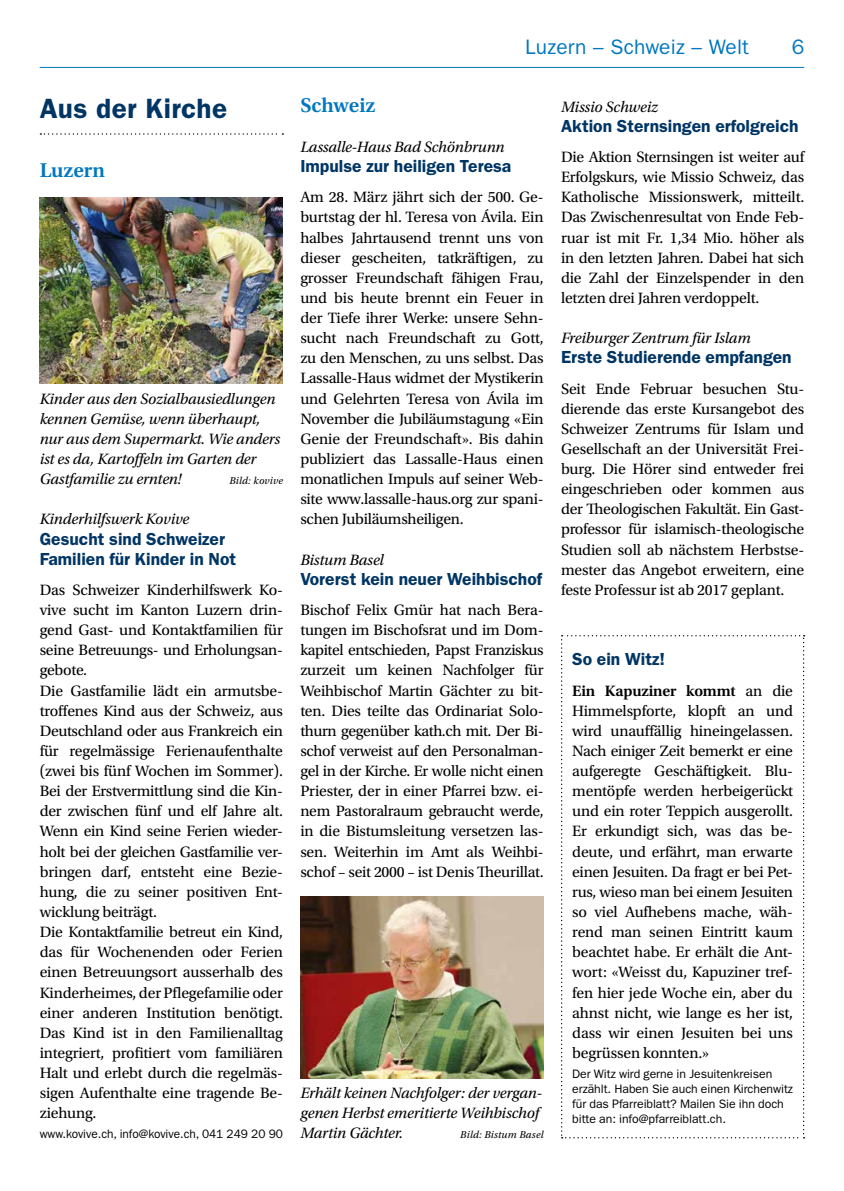
<style>
.page{position:relative;width:844px;height:1191px;background:#fff}
.page>*{position:absolute;margin:0;border:0;box-sizing:border-box;transform-origin:0 0}
.t1{font:600 28px "ITC Franklin Gothic Std";letter-spacing:.01em;color:#003564}
.t2{font:21px "ITC Franklin Gothic Std";letter-spacing:.01em;color:#0077be}
.t3{font:600 21px "Utopia Std";color:#0077be}
.t4{font:600 17.5px/20.1px "ITC Franklin Gothic Std";color:#003564}
.t5{font:15.75px/20.1px "Utopia Std";letter-spacing:-.01em;color:#000;text-align:justify}
.t6{font:italic 15.75px/20.1px "Utopia Std";letter-spacing:-.01em;color:#000}
.t7{font:12.25px/15px "ITC Franklin Gothic Std";letter-spacing:-.005em;color:#000}
.t8{font:italic 10.5px "Utopia Std";letter-spacing:.02em;color:#000}
.s1{font-weight:600}
</style>
<div class="page">
<svg style="left:40px;top:133px;width:243px;height:2px"></svg>
<svg style="left:561px;top:635px;width:243px;height:503px"></svg>
<img style="left:40px;top:197px;width:243px;height:186px">
<img style="left:300px;top:897px;width:243px;height:181px">
<hr style="left:40px;top:67px;width:764px;height:1px;background:#0077be">
<h1 class="t1" style="left:40px;top:92px;width:189px">Aus der Kirche</h1>
<h2 class="t3" style="left:40px;top:158px;width:67px">Luzern</h2>
<p class="t6" style="left:40px;top:389px;width:242px">Kinder aus den Sozialbausiedlungen kennen Gemüse, wenn überhaupt, nur aus dem Supermarkt. Wie anders ist es da, Kartoffeln im Garten der<br>Gastfamilie zu ernten!</p>
<p class="t8" style="left:229px;top:475px;width:55px">Bild: kovive</p>
<p class="t6" style="left:40px;top:509px;width:151px">Kinderhilfswerk Kovive</p>
<p class="t4" style="left:40px;top:528px;width:198px">Gesucht sind Schweizer<br>Familien für Kinder in Not</p>
<p class="t5" style="left:40px;top:580px;width:245px;text-align:left">Das Schweizer Kinderhilfswerk Ko&shy;vive sucht im Kanton Luzern drin&shy;gend Gast- und Kontaktfamilien für seine Betreuungs- und Erholungsan&shy;gebote.<br>Die Gastfamilie lädt ein armutsbe&shy;troffenes Kind aus der Schweiz, aus Deutschland oder aus Frankreich ein für regelmässige Ferienaufenthalte (zwei bis fünf Wochen im Sommer).<br>Bei der Erstvermittlung sind die Kin&shy;der zwischen fünf und elf Jahre alt.<br>Wenn ein Kind seine Ferien wieder&shy;holt bei der gleichen Gastfamilie ver&shy;bringen darf, entsteht eine Bezie&shy;hung, die zu seiner positiven Ent&shy;wicklung beiträgt.<br>Die Kontaktfamilie betreut ein Kind, das für Wochenenden oder Ferien einen Betreuungsort ausserhalb des Kinderheimes, der Pflegefamilie oder einer anderen Institution benötigt.<br>Das Kind ist in den Familienalltag integriert, profitiert vom familiären Halt und erlebt durch die regelmäs&shy;sigen Aufenthalte eine tragende Be&shy;ziehung.</p>
<p class="t7" style="left:40px;top:1126px;width:245px">www.kovive.ch, info@kovive.ch, 041 249 20 90</p>
<h2 class="t2" style="left:525px;top:35px;width:225px">Luzern – Schweiz – Welt</h2>
<h2 class="t2" style="left:791px;top:35px;width:14px">6</h2>
<h2 class="t3" style="left:300px;top:93px;width:76px">Schweiz</h2>
<p class="t6" style="left:300px;top:137px;width:206px">Lassalle-Haus Bad Schönbrunn</p>
<p class="t4" style="left:300px;top:156px;width:212px">Impulse zur heiligen Teresa</p>
<p class="t5" style="left:300px;top:187px;width:245px">Am 28. März jährt sich der 500. Ge&shy;burtstag der hl. Teresa von Ávila. Ein halbes Jahrtausend trennt uns von dieser gescheiten, tatkräftigen, zu grosser Freundschaft fähigen Frau, und bis heute brennt ein Feuer in der Tiefe ihrer Werke: unsere Sehn&shy;sucht nach Freundschaft zu Gott, zu den Menschen, zu uns selbst. Das Lassalle-Haus widmet der Mystikerin und Gelehrten Teresa von Ávila im November die Jubiläumstagung «Ein Genie der Freundschaft». Bis dahin publiziert das Lassalle-Haus einen monatlichen Impuls auf seiner Web&shy;site www.lassalle-haus.org zur spani&shy;schen Jubiläumsheiligen.</p>
<p class="t6" style="left:300px;top:550px;width:85px">Bistum Basel</p>
<p class="t4" style="left:300px;top:569px;width:243px">Vorerst kein neuer Weihbischof</p>
<p class="t5" style="left:300px;top:600px;width:245px">Bischof Felix Gmür hat nach Bera&shy;tungen im Bischofsrat und im Dom&shy;kapitel entschieden, Papst Franziskus zurzeit um keinen Nachfolger für Weihbischof Martin Gächter zu bit&shy;ten. Dies teilte das Ordinariat Solo&shy;thurn gegenüber kath.ch mit. Der Bi&shy;schof verweist auf den Personalman&shy;gel in der Kirche. Er wolle nicht einen Priester, der in einer Pfarrei bzw. ei&shy;nem Pastoralraum gebraucht werde, in die Bistumsleitung versetzen las&shy;sen. Weiterhin im Amt als Weihbi&shy;schof – seit 2000 – ist Denis Theurillat.</p>
<p class="t6" style="left:300px;top:1083px;width:243px">Erhält keinen Nachfolger: der vergan&shy;genen Herbst emeritierte Weihbischof<br>Martin Gächter.</p>
<p class="t8" style="left:460px;top:1129px;width:85px">Bild: Bistum Basel</p>
<p class="t6" style="left:561px;top:97px;width:99px">Missio Schweiz</p>
<p class="t4" style="left:561px;top:116px;width:239px">Aktion Sternsingen erfolgreich</p>
<p class="t5" style="left:561px;top:147px;width:245px">Die Aktion Sternsingen ist weiter auf Erfolgskurs, wie Missio Schweiz, das Katholische Missionswerk, mitteilt.<br>Das Zwischenresultat von Ende Feb&shy;ruar ist mit Fr. 1,34 Mio. höher als in den letzten Jahren. Dabei hat sich die Zahl der Einzelspender in den letzten drei Jahren verdoppelt.</p>
<p class="t6" style="left:561px;top:328px;width:191px">Freiburger Zentrum für Islam</p>
<p class="t4" style="left:561px;top:347px;width:232px">Erste Studierende empfangen</p>
<p class="t5" style="left:561px;top:378px;width:245px">Seit Ende Februar besuchen Stu&shy;dierende das erste Kursangebot des Schweizer Zentrums für Islam und Gesellschaft an der Universität Frei&shy;burg. Die Hörer sind entweder frei eingeschrieben oder kommen aus der Theologischen Fakultät. Ein Gast&shy;professor für islamisch-theologische Studien soll ab nächstem Herbstse&shy;mester das Angebot erweitern, eine feste Professur ist ab 2017 geplant.</p>
<p class="t4" style="left:572px;top:649px;width:94px">So ein Witz!</p>
<p class="t5" style="left:572px;top:680px;width:222px"><span class="s1">Ein Kapuziner kommt</span> an die Himmelspforte, klopft an und wird unauffällig hineingelassen.<br>Nach einiger Zeit bemerkt er eine aufgeregte Geschäftigkeit. Blu&shy;mentöpfe werden herbeigerückt und ein roter Teppich ausgerollt.<br>Er erkundigt sich, was das be&shy;deute, und erfährt, man erwarte einen Jesuiten. Da fragt er bei Pet&shy;rus, wieso man bei einem Jesuiten so viel Aufhebens mache, wäh&shy;rend man seinen Eintritt kaum beachtet habe. Er erhält die Ant&shy;wort: «Weisst du, Kapuziner tref&shy;fen hier jede Woche ein, aber du ahnst nicht, wie lange es her ist, dass wir einen Jesuiten bei uns begrüssen konnten.»</p>
<p class="t7" style="left:572px;top:1066px;width:222px">Der Witz wird gerne in Jesuitenkreisen erzählt. Haben Sie auch einen Kirchenwitz für das Pfarreiblatt? Mailen Sie ihn doch bitte an: info@pfarreiblatt.ch.</p>
</div>
